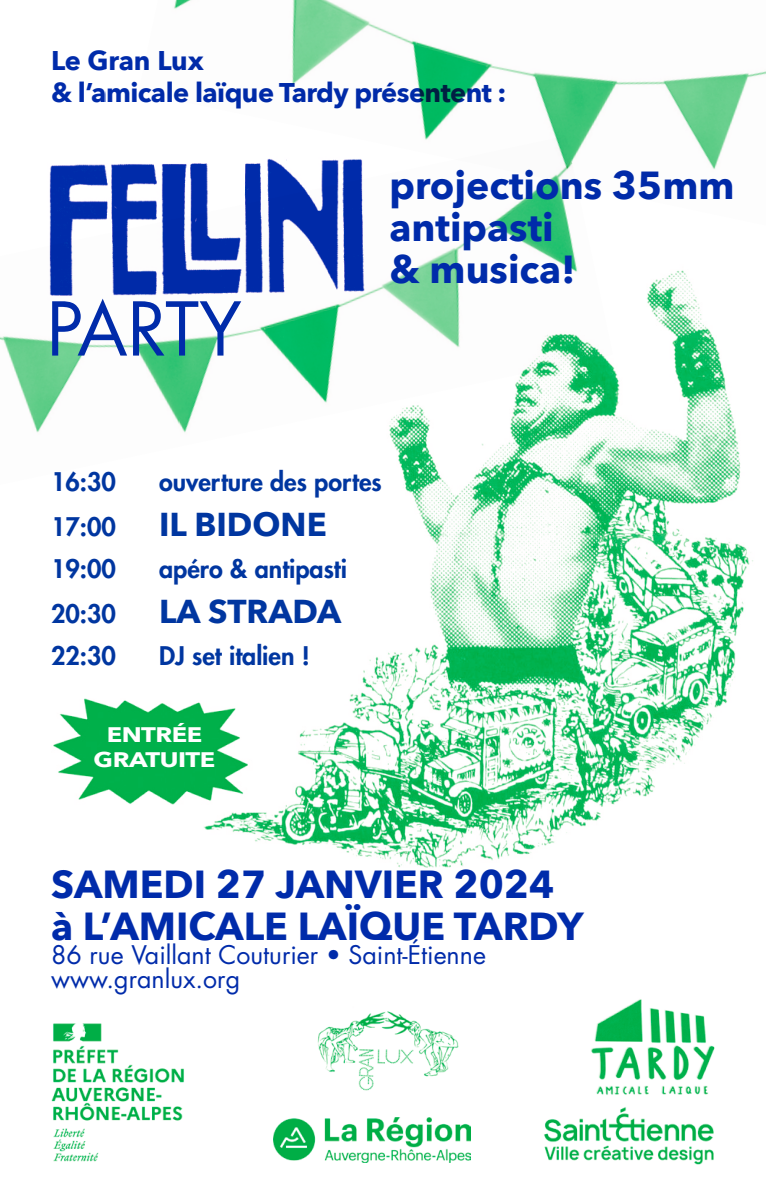
<style>
.page{position:relative;width:766px;height:1191px;background:#fff}
.page>*{position:absolute;margin:0;border:0;box-sizing:border-box;transform-origin:0 0}
.t1{font:72px "Futura";letter-spacing:-.01em;color:#002baa}
.t2{font:700 39px/42px "Avenir Next";color:#002baa}
.t3{font:700 33px "Avenir Next";color:#0036a0}
.t4{font:700 27px "Avenir Next";letter-spacing:-.02em;color:#002baa}
.t5{font:800 24.9px "Futura Std";color:#0036a0}
.t6{font:24.9px "Futura Std";color:#002baa}
.t7{font:700 21px/25.2px "Avenir Next";letter-spacing:-.02em;color:#fff;text-align:center;scale:1.21 1}
</style>
<div class="page">
<img style="left:0;top:227px;width:572px;height:206px">
<img style="left:180px;top:242px;width:573px;height:626px">
<img style="left:51px;top:1023px;width:133px;height:139px">
<img style="left:544px;top:1107px;width:170px;height:58px">
<img style="left:317px;top:1011px;width:142px;height:80px">
<img style="left:273px;top:1117px;width:197px;height:45px">
<img style="left:591px;top:999px;width:124px;height:96px">
<img style="left:38px;top:164px;width:391px;height:149px">
<img style="left:138px;top:0;width:627px;height:227px">
<img style="left:53px;top:698px;width:200px;height:106px">
<p class="t4" style="left:51px;top:37px;width:154px">Le Gran Lux</p>
<p class="t4" style="left:51px;top:69px;width:457px">&amp; l’amicale laïque Tardy présentent :</p>
<p class="t1" style="left:47px;top:279px;width:196px">PARTY</p>
<p class="t2" style="left:389px;top:163px;width:346px">projections 35mm antipasti</p>
<p class="t2" style="left:389px;top:247px;width:187px">&amp; musica!</p>
<p class="t5" style="left:51px;top:465px;width:66px">16:30</p>
<p class="t5" style="left:159px;top:465px;width:224px">ouverture des portes</p>
<p class="t5" style="left:51px;top:510px;width:66px">17:00</p>
<p class="t3" style="left:159px;top:495px;width:169px">IL BIDONE</p>
<p class="t5" style="left:51px;top:552px;width:66px">19:00</p>
<p class="t5" style="left:159px;top:552px;width:189px">apéro &amp; antipasti</p>
<p class="t5" style="left:51px;top:597px;width:66px">20:30</p>
<p class="t3" style="left:159px;top:582px;width:184px">LA STRADA</p>
<p class="t5" style="left:51px;top:639px;width:66px">22:30</p>
<p class="t5" style="left:159px;top:639px;width:152px">DJ set italien !</p>
<p class="t7" style="left:94px;top:721px;width:102px">ENTRÉE<br>GRATUITE</p>
<p class="t2" style="left:51px;top:863px;width:504px">SAMEDI 27 JANVIER 2024</p>
<p class="t2" style="left:51px;top:905px;width:533px">à L’AMICALE LAÏQUE TARDY</p>
<p class="t6" style="left:51px;top:939px;width:436px">86 rue Vaillant Couturier • Saint-Étienne</p>
<p class="t6" style="left:51px;top:963px;width:190px">www.granlux.org</p>
</div>
